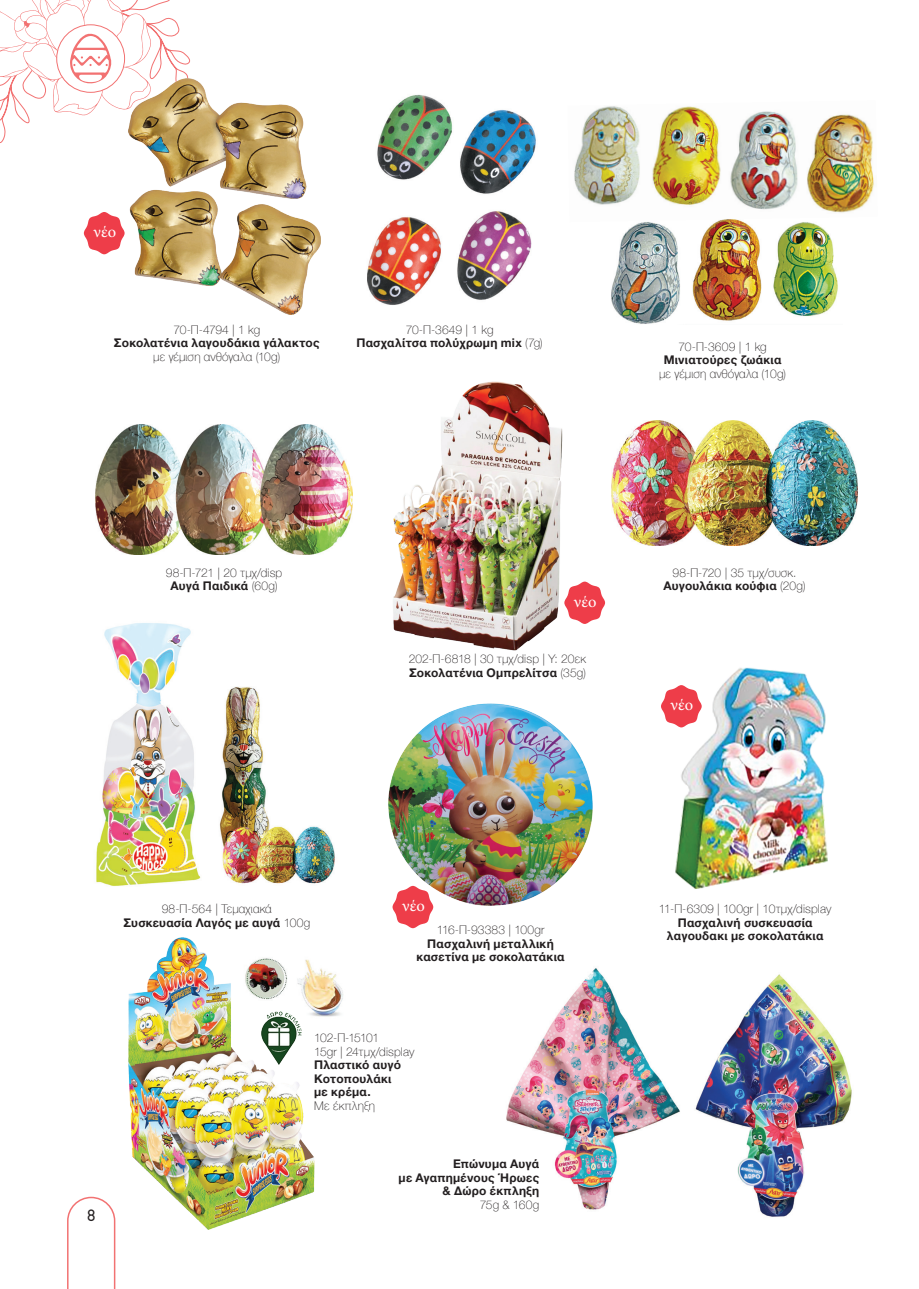
<style>
.page{position:relative;width:919px;height:1289px;background:#fff}
.page>*{position:absolute;margin:0;border:0;box-sizing:border-box;transform-origin:0 0}
.t1{font:16.5px "Minion Pro";letter-spacing:.005em;color:#fff}
.t2{font:16.5px "PF Din Text";color:#231f20}
.Paragraph_Style_1{font:700 12px "Helvetica Neue";letter-spacing:.02em;color:#231f20}
.Paragraph_Style_1-2{font:100 12px "Helvetica Neue";letter-spacing:.01em;color:#231f20}
.Paragraph_Style_1-3{font:100 12px "Helvetica Neue";letter-spacing:-.05em;color:#231f20}
.s1{font-weight:100}
</style>
<div class="page">
<img style="left:314px;top:968px;width:29px;height:49px">
<img style="left:219px;top:687px;width:116px;height:197px">
<img style="left:96px;top:623px;width:105px;height:263px">
<img style="left:367px;top:94px;width:169px;height:211px">
<img style="left:611px;top:420px;width:246px;height:125px">
<img style="left:96px;top:424px;width:256px;height:130px">
<img style="left:506px;top:968px;width:174px;height:242px">
<img style="left:695px;top:974px;width:157px;height:243px">
<img style="left:611px;top:222px;width:227px;height:102px">
<img style="left:574px;top:106px;width:300px;height:116px">
<svg style="left:0;top:0;width:190px;height:143px"></svg>
<svg style="left:67px;top:1196px;width:48px;height:92px"></svg>
<img style="left:128px;top:79px;width:192px;height:235px">
<svg style="left:84px;top:212px;width:41px;height:42px"></svg>
<img style="left:675px;top:667px;width:153px;height:222px">
<svg style="left:661px;top:685px;width:40px;height:42px"></svg>
<svg style="left:564px;top:581px;width:41px;height:43px"></svg>
<svg style="left:392px;top:905px;width:41px;height:23px"></svg>
<img style="left:388px;top:703px;width:204px;height:202px">
<img style="left:393px;top:381px;width:169px;height:269px">
<img style="left:128px;top:937px;width:186px;height:292px">
<img style="left:261px;top:1011px;width:40px;height:53px">
<p class="t1" style="left:93px;top:221px;width:25px">νέο</p>
<p class="Paragraph_Style_1-2" style="left:173px;top:320px;width:88px">70-Π-4794 | 1 kg</p>
<p class="Paragraph_Style_1" style="left:114px;top:334px;width:207px">Σοκολατένια λαγουδάκια γάλακτος</p>
<p class="Paragraph_Style_1-2" style="left:153px;top:347px;width:129px">με γέμιση ανθόγαλα (10g)</p>
<p class="Paragraph_Style_1-2" style="left:406px;top:320px;width:89px">70-Π-3649 | 1 kg</p>
<p class="Paragraph_Style_1" style="left:356px;top:334px;width:188px">Πασχαλίτσα πολύχρωμη mix <span class="s1">(7g)</span></p>
<p class="Paragraph_Style_1-2" style="left:678px;top:337px;width:89px">70-Π-3609 | 1 kg</p>
<p class="Paragraph_Style_1" style="left:663px;top:350px;width:119px">Μινιατούρες ζωάκια</p>
<p class="Paragraph_Style_1-2" style="left:659px;top:364px;width:129px">με γέμιση ανθόγαλα (10g)</p>
<p class="Paragraph_Style_1-2" style="left:166px;top:563px;width:118px">98-Π-721 | 20 τμχ/disp</p>
<p class="Paragraph_Style_1" style="left:170px;top:576px;width:108px">Αυγά Παιδικά <span class="s1">(60g)</span></p>
<p class="t1" style="left:573px;top:590px;width:25px">νέο</p>
<p class="Paragraph_Style_1-2" style="left:409px;top:649px;width:179px">202-Π-6818 | 30 τμχ/disp | Υ: 20εκ</p>
<p class="Paragraph_Style_1" style="left:409px;top:663px;width:178px">Σοκολατένια Ομπρελίτσα <span class="s1">(35g)</span></p>
<p class="Paragraph_Style_1-2" style="left:672px;top:563px;width:125px">98-Π-720 | 35 τμχ/συσκ.</p>
<p class="Paragraph_Style_1" style="left:663px;top:576px;width:144px">Αυγουλάκια κούφια <span class="s1">(20g)</span></p>
<p class="t1" style="left:670px;top:694px;width:25px">νέο</p>
<h1 class="t2" style="left:87px;top:1205px;width:9px">8</h1>
<p class="Paragraph_Style_1-2" style="left:162px;top:899px;width:111px">98-Π-564 | Τεμαχιακά</p>
<p class="Paragraph_Style_1" style="left:123px;top:912px;width:188px">Συσκευασία Λαγός με αυγά <span class="s1">100g</span></p>
<p class="t1" style="left:401px;top:894px;width:25px">νέο</p>
<p class="Paragraph_Style_1-2" style="left:436px;top:920px;width:109px">116-Π-93383 | 100gr</p>
<p class="Paragraph_Style_1" style="left:427px;top:934px;width:128px">Πασχαλινή μεταλλική</p>
<p class="Paragraph_Style_1" style="left:416px;top:947px;width:149px">κασετίνα με σοκολατάκια</p>
<p class="Paragraph_Style_1-3" style="left:314px;top:1028px;width:66px">102-Π-15101</p>
<p class="Paragraph_Style_1-2" style="left:314px;top:1042px;width:102px">15gr | 24τμχ/display</p>
<p class="Paragraph_Style_1" style="left:314px;top:1055px;width:88px">Πλαστικό αυγό</p>
<p class="Paragraph_Style_1" style="left:314px;top:1069px;width:79px">Κοτοπουλάκι</p>
<p class="Paragraph_Style_1" style="left:314px;top:1082px;width:58px">με κρέμα.</p>
<p class="Paragraph_Style_1-2" style="left:314px;top:1096px;width:62px">Mε έκπληξη</p>
<p class="Paragraph_Style_1" style="left:453px;top:1154px;width:88px">Επώνυμα Αυγά</p>
<p class="Paragraph_Style_1" style="left:398px;top:1167px;width:142px">με Αγαπημένους Ήρωες</p>
<p class="Paragraph_Style_1" style="left:442px;top:1181px;width:98px">&amp; Δώρο έκπληξη</p>
<p class="Paragraph_Style_1-2" style="left:479px;top:1195px;width:61px">75g &amp; 160g</p>
<p class="Paragraph_Style_1-2" style="left:659px;top:899px;width:174px">11-Π-6309 | 100gr | 10τμχ/display</p>
<p class="Paragraph_Style_1" style="left:677px;top:912px;width:136px">Πασχαλινή συσκευασία</p>
<p class="Paragraph_Style_1" style="left:667px;top:926px;width:158px">λαγουδακι με σοκολατάκια</p>
</div>
